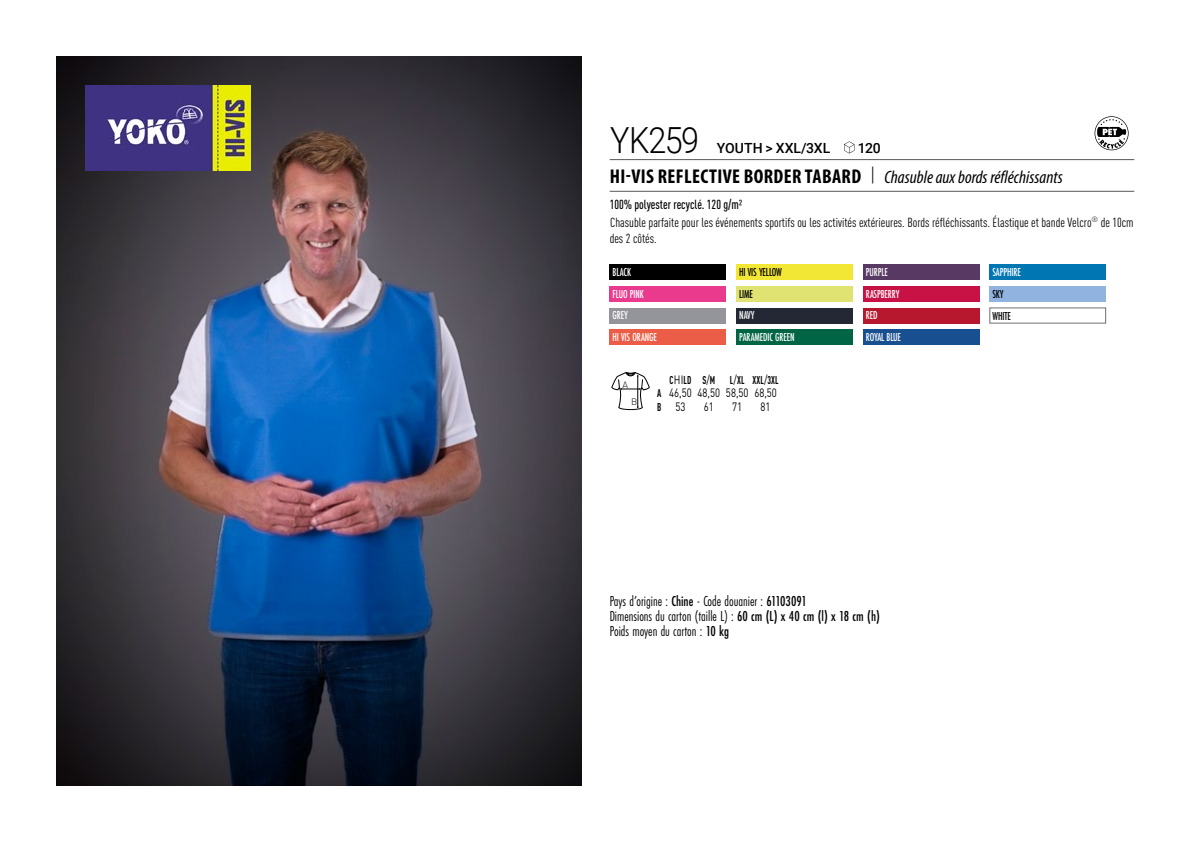
<style>
.page{position:relative;width:1191px;height:842px;background:#fff}
.page>*{position:absolute;margin:0;border:0;box-sizing:border-box;transform-origin:0 0}
.t1{font:300 36px "Roboto";letter-spacing:-.04em;color:#000;scale:.9 1}
.t2{font:italic 18px "Myriad Variable Concept";color:#000}
.t3{font:15px "Futura PT Cond";color:#000;scale:.95 1}
.t4{font:500 14px "Roboto";letter-spacing:.005em;color:#000}
.t5{font:condensed 13px/16px "DIN Pro";color:#000}
.grammage_2020{font:500 condensed 13px "DIN Pro";color:#000;scale:.95 1}
.Coloris_nuancier_blanc{font:500 12px "Futura PT Cond";letter-spacing:-.01em;color:#fff;scale:.9 1}
._88_tailles_tab_maigre_2016{font:12px/13.6px "DIN Pro";color:#000;scale:.8 1}
.Coloris_nuancier{font:500 12px "Futura PT Cond";letter-spacing:-.01em;color:#000;scale:.9 1}
._88_tailles_tab_maigre_2016-2{font:700 condensed 11.2px "DIN Pro";letter-spacing:.02em;color:#000;scale:.8 1}
.t6{font:300 9.2px "DIN";color:#000}
.s1{font-family:"Myriad Pro";font-weight:700;font-style:normal;font-stretch:condensed;font-size:20px}
.s2{font-family:"Roboto Condensed";font-weight:300;font-style:normal;font-size:20px}
.s3{font-weight:400;font-stretch:normal;font-size:12px}
.s4{font-weight:700;font-stretch:condensed;font-size:11.2px}
.s5{font-weight:500}
</style>
<div class="page">
<img style="left:57px;top:57px;width:524px;height:728px">
<img style="left:85px;top:85px;width:166px;height:85px">
<svg style="left:1094px;top:116px;width:34px;height:34px"></svg>
<div style="left:609px;top:265px;width:117px;height:15px;background:#000"></div>
<div style="left:609px;top:286px;width:117px;height:16px;background:#e93a8d"></div>
<div style="left:609px;top:308px;width:117px;height:15px;background:#94949b"></div>
<div style="left:609px;top:329px;width:117px;height:16px;background:#eb5d46"></div>
<div style="left:736px;top:265px;width:116px;height:15px;background:#f2e734"></div>
<div style="left:736px;top:286px;width:116px;height:16px;background:#e0e371"></div>
<div style="left:736px;top:308px;width:116px;height:15px;background:#232834"></div>
<div style="left:736px;top:329px;width:116px;height:16px;background:#006544"></div>
<div style="left:863px;top:265px;width:116px;height:15px;background:#573964"></div>
<div style="left:863px;top:286px;width:116px;height:16px;background:#c81246"></div>
<div style="left:863px;top:308px;width:116px;height:15px;background:#b7182e"></div>
<div style="left:863px;top:329px;width:116px;height:16px;background:#184f90"></div>
<div style="left:989px;top:265px;width:116px;height:15px;background:#0076b3"></div>
<div style="left:989px;top:286px;width:116px;height:16px;background:#90b3e0"></div>
<svg style="left:611px;top:372px;width:38px;height:38px"></svg>
<hr style="left:609px;top:159px;width:525px;height:1px;background:#575756">
<hr style="left:609px;top:191px;width:525px;height:1px;background:#575756">
<svg style="left:844px;top:141px;width:10px;height:13px"></svg>
<p class="t1" style="left:610px;top:115px;width:100px">YK259</p>
<p class="t4" style="left:717px;top:138px;width:115px">YOUTH &gt; XXL/3XL</p>
<p class="t4" style="left:857px;top:138px;width:25px">120</p>
<p class="t2" style="left:610px;top:166px;width:454px"><span class="s1">HI-VIS REFLECTIVE BORDER TABARD</span> <span class="s2">|</span> Chasuble aux bords réfléchissants</p>
<p class="grammage_2020" style="left:609px;top:194px;width:141px">100% polyester recyclé. 120 g/m2</p>
<p class="t5" style="left:609px;top:213px;width:525px">Chasuble parfaite pour les événements sportifs ou les activités extérieures. Bords réfléchissants. Élastique et bande Velcro<sup>®</sup> de 10cm des 2 côtés.</p>
<p class="Coloris_nuancier_blanc" style="left:612px;top:265px;width:22px">BLACK</p>
<p class="Coloris_nuancier_blanc" style="left:612px;top:287px;width:36px">FLUO PINK</p>
<p class="Coloris_nuancier_blanc" style="left:612px;top:308px;width:19px">GREY</p>
<p class="Coloris_nuancier_blanc" style="left:612px;top:330px;width:51px">HI VIS ORANGE</p>
<p class="Coloris_nuancier" style="left:739px;top:265px;width:49px">HI VIS YELLOW</p>
<p class="Coloris_nuancier" style="left:739px;top:287px;width:17px">LIME</p>
<p class="Coloris_nuancier_blanc" style="left:739px;top:308px;width:18px">NAVY</p>
<p class="Coloris_nuancier_blanc" style="left:739px;top:330px;width:63px">PARAMEDIC GREEN</p>
<p class="t6" style="left:622px;top:379px;width:7px">A</p>
<p class="t6" style="left:631px;top:396px;width:8px">B</p>
<p class="_88_tailles_tab_maigre_2016-2" style="left:669px;top:371px;width:59px">C<span class="s3">HI</span>LD S<span class="s3">/</span>M</p>
<p class="_88_tailles_tab_maigre_2016-2" style="left:730px;top:371px;width:62px">L<span class="s3">/</span>XL XXL<span class="s3">/</span>3XL</p>
<p class="_88_tailles_tab_maigre_2016" style="left:657px;top:385px;width:151px"><span class="s4">A</span> 46,50 48,50 58,50 68,50<br><span class="s4">B</span> 53</p>
<p class="_88_tailles_tab_maigre_2016" style="left:704px;top:398px;width:14px">61</p>
<p class="_88_tailles_tab_maigre_2016" style="left:732px;top:398px;width:14px">71</p>
<p class="_88_tailles_tab_maigre_2016" style="left:760px;top:398px;width:14px">81</p>
<p class="Coloris_nuancier_blanc" style="left:866px;top:265px;width:26px">PURPLE</p>
<p class="Coloris_nuancier_blanc" style="left:866px;top:287px;width:39px">RASPBERRY</p>
<p class="Coloris_nuancier_blanc" style="left:866px;top:308px;width:15px">RED</p>
<p class="Coloris_nuancier_blanc" style="left:866px;top:330px;width:41px">ROYAL BLUE</p>
<p class="t3" style="left:609px;top:592px;width:209px">Pays d’origine : <span class="s5">Chine</span> - Code douanier : <span class="s5">61103091</span></p>
<p class="t3" style="left:609px;top:607px;width:286px">Dimensions du carton (taille L) : <span class="s5">60 cm (L) x 40 cm (l) x 18 cm (h)</span></p>
<p class="t3" style="left:609px;top:622px;width:127px">Poids moyen du carton : <span class="s5">10 kg</span></p>
<p class="Coloris_nuancier_blanc" style="left:992px;top:265px;width:33px">SAPPHIRE</p>
<p class="Coloris_nuancier" style="left:992px;top:287px;width:14px">SKY</p>
<p class="Coloris_nuancier" style="left:992px;top:309px;width:22px">WHITE</p>
</div>
